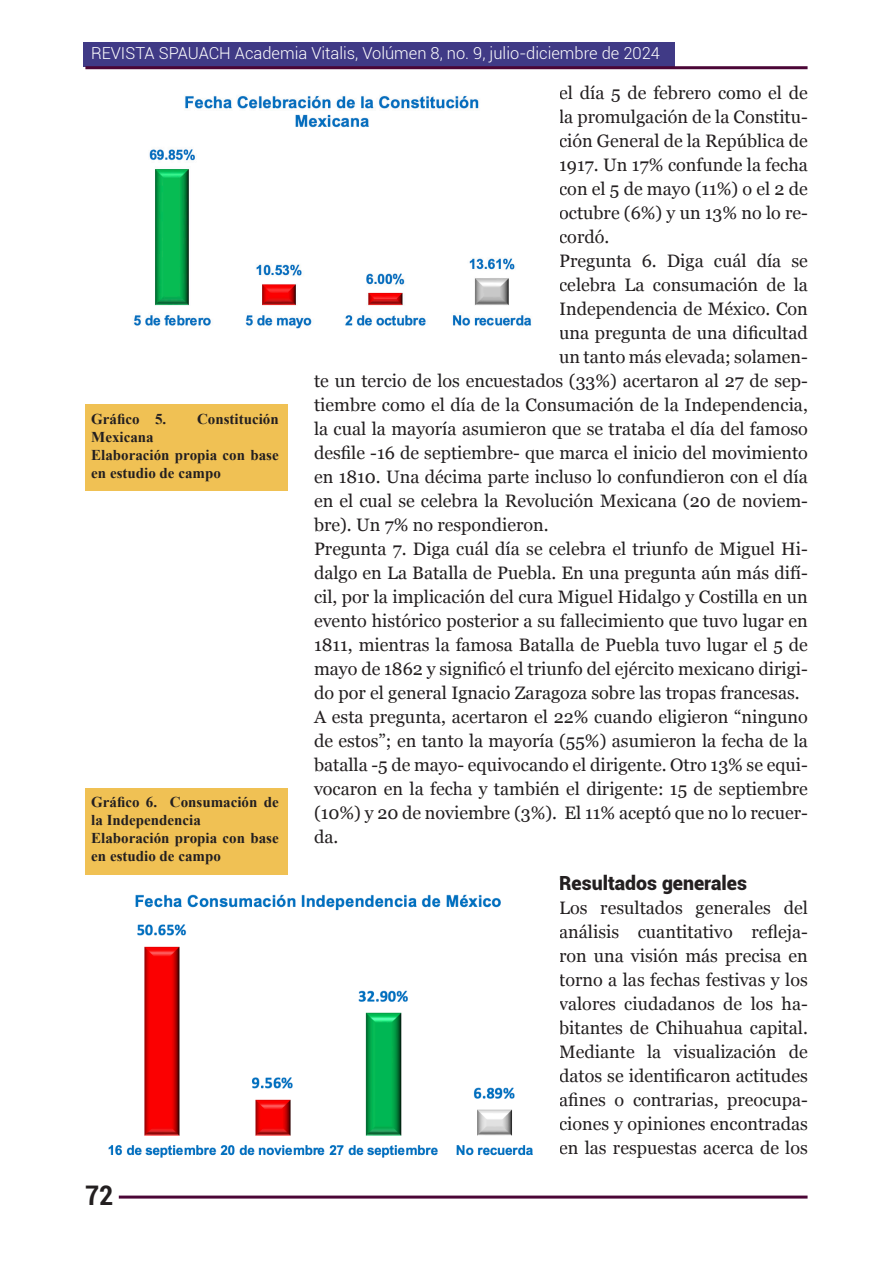
<style>
.page{position:relative;width:893px;height:1263px;background:#fff}
.page>*{position:absolute;margin:0;border:0;box-sizing:border-box;transform-origin:0 0}
.t1{font:700 condensed 27px "Roboto";color:#231f20}
.subtitulo{font:900 19.5px "Roboto";color:#231f20}
.parrafo{font:18px/24px "Georgia";color:#231f20;text-align:justify}
.t2{font:300 16.5px "Roboto";color:#fff}
.pie_de_foto{font:700 15px/18px "Times New Roman";color:#231f20}
</style>
<div class="page">
<div style="left:84px;top:42px;width:591px;height:25px;background:#403a86"></div>
<div style="left:85px;top:66px;width:722px;height:3px;background:#403a86;border:2px solid #4b0636"></div>
<div style="left:119px;top:1195px;width:688px;height:3px;background:#403a86;border:2px solid #4b0636"></div>
<img style="left:133px;top:95px;width:399px;height:234px">
<div style="left:85px;top:405px;width:203px;height:86px;background:#f0c154"></div>
<img style="left:108px;top:894px;width:425px;height:264px">
<div style="left:85px;top:788px;width:203px;height:86px;background:#f0c154"></div>
<p class="t2" style="left:91px;top:42px;width:570px">REVISTA SPAUACH Academia Vitalis, Volúmen 8, no. 9, julio-diciembre de 2024</p>
<p class="pie_de_foto" style="left:91px;top:409px;width:76px">Gráfico 5.</p>
<p class="pie_de_foto" style="left:197px;top:409px;width:83px">Constitución</p>
<p class="pie_de_foto" style="left:91px;top:427px;width:64px">Mexicana</p>
<p class="pie_de_foto" style="left:91px;top:445px;width:189px">Elaboración propia con base en estudio de campo</p>
<p class="pie_de_foto" style="left:91px;top:793px;width:189px">Gráfico 6. Consumación de la Independencia</p>
<p class="pie_de_foto" style="left:91px;top:829px;width:189px">Elaboración propia con base en estudio de campo</p>
<h1 class="t1" style="left:85px;top:1176px;width:30px">72</h1>
<p class="parrafo" style="left:559px;top:80px;width:250px">el día 5 de febrero como el de la promulgación de la Constitu&shy;ción General de la República de 1917. Un 17% confunde la fecha con el 5 de mayo (11%) o el 2 de octubre (6%) y un 13% no lo re&shy;cordó.</p>
<p class="parrafo" style="left:559px;top:248px;width:250px">Pregunta 6. Diga cuál día se</p>
<p class="parrafo" style="left:559px;top:272px;width:250px">celebra La consumación de la</p>
<p class="parrafo" style="left:559px;top:296px;width:250px">Independencia de México. Con</p>
<p class="parrafo" style="left:559px;top:320px;width:250px">una pregunta de una dificultad</p>
<p class="parrafo" style="left:559px;top:344px;width:250px">un tanto más elevada; solamen-</p>
<p class="parrafo" style="left:314px;top:368px;width:495px">te un tercio de los encuestados (33%) acertaron al 27 de sep-</p>
<p class="parrafo" style="left:314px;top:392px;width:495px">tiembre como el día de la Consumación de la Independencia,</p>
<p class="parrafo" style="left:314px;top:416px;width:495px">la cual la mayoría asumieron que se trataba el día del famoso</p>
<p class="parrafo" style="left:314px;top:440px;width:495px">desfile -16 de septiembre- que marca el inicio del movimiento</p>
<p class="parrafo" style="left:314px;top:464px;width:495px">en 1810. Una décima parte incluso lo confundieron con el día</p>
<p class="parrafo" style="left:314px;top:488px;width:495px">en el cual se celebra la Revolución Mexicana (20 de noviem-</p>
<p class="parrafo" style="left:314px;top:512px;width:236px">bre). Un 7% no respondieron.</p>
<p class="parrafo" style="left:314px;top:536px;width:495px">Pregunta 7. Diga cuál día se celebra el triunfo de Miguel Hi&shy;dalgo en La Batalla de Puebla. En una pregunta aún más difí&shy;cil, por la implicación del cura Miguel Hidalgo y Costilla en un evento histórico posterior a su fallecimiento que tuvo lugar en 1811, mientras la famosa Batalla de Puebla tuvo lugar el 5 de mayo de 1862 y significó el triunfo del ejército mexicano dirigi&shy;do por el general Ignacio Zaragoza sobre las tropas francesas.</p>
<p class="parrafo" style="left:314px;top:704px;width:495px">A esta pregunta, acertaron el 22% cuando eligieron “ninguno de estos”; en tanto la mayoría (55%) asumieron la fecha de la batalla -5 de mayo- equivocando el dirigente. Otro 13% se equi&shy;vocaron en la fecha y también el dirigente: 15 de septiembre (10%) y 20 de noviembre (3%). El 11% aceptó que no lo recuer&shy;da.</p>
<p class="subtitulo" style="left:559px;top:869px;width:189px">Resultados generales</p>
<p class="parrafo" style="left:559px;top:895px;width:250px">Los resultados generales del análisis cuantitativo refleja&shy;ron una visión más precisa en torno a las fechas festivas y los valores ciudadanos de los ha&shy;bitantes de Chihuahua capital.<br>Mediante la visualización de datos se identificaron actitudes afines o contrarias, preocupa&shy;ciones y opiniones encontradas en las respuestas acerca de los</p>
</div>
